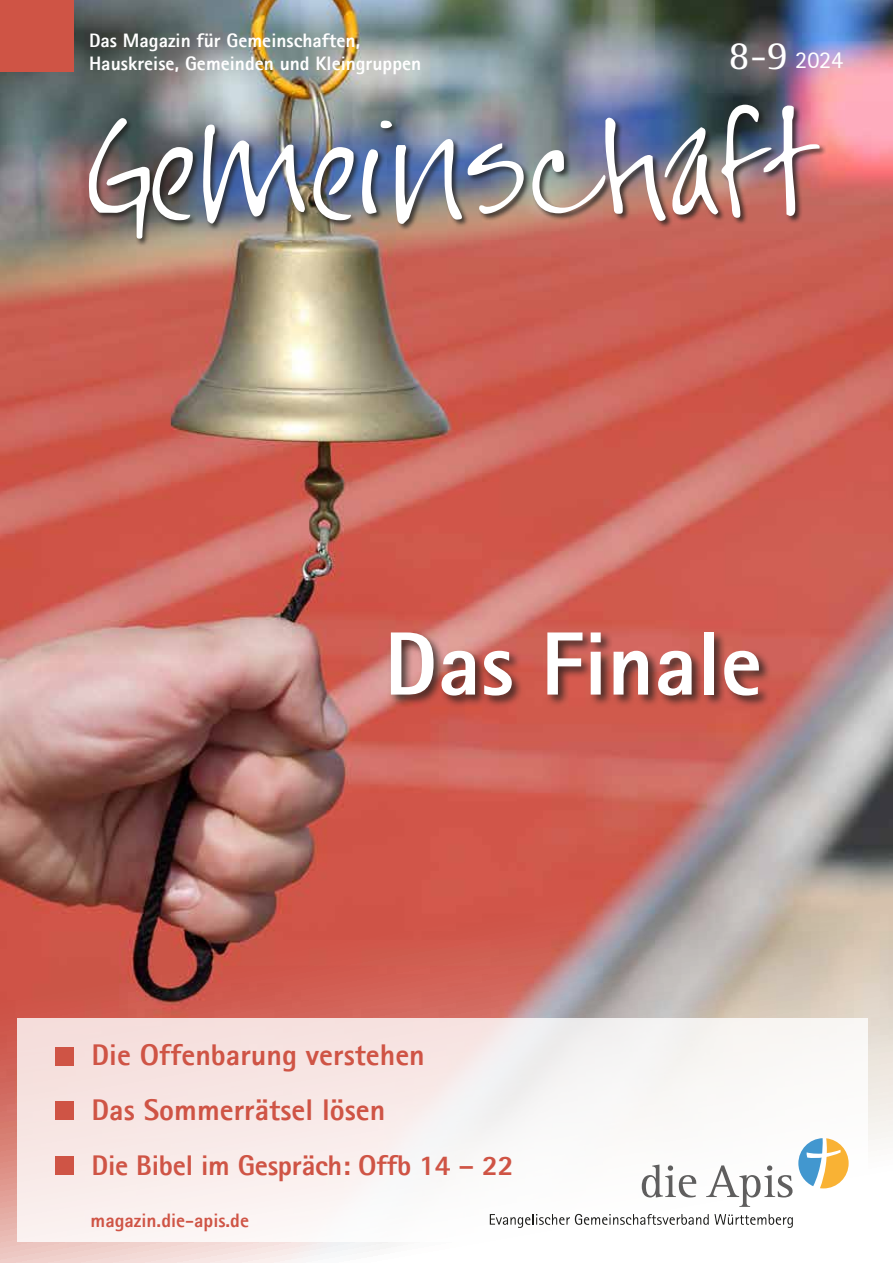
<style>
.page{position:relative;width:893px;height:1263px;background:#fff}
.page>*{position:absolute;margin:0;border:0;box-sizing:border-box;transform-origin:0 0}
.t1{font:113.1px "Jayne Print Hand";color:#fff}
.t2{font:800 90px "Rotis Sans Serif Pro";color:#fff}
.t3{font:800 30px "Agfa Rotis Sans Serif";color:#cf5445}
.t4{font:800 28.5px "Agfa Rotis Sans Serif";letter-spacing:-.01em;color:#cf5445}
.t5{font:24.3px "Agfa Rotis Sans Serif";color:#fff}
.t6{font:800 19.5px/22.5px "Agfa Rotis Sans Serif";color:#fff}
.t7{font:800 19.5px "Agfa Rotis Sans Serif";color:#cf5445}
.s1{font-family:"Rotis Serif Std";font-size:41.4px}
</style>
<div class="page">
<img style="left:0;top:0;width:893px;height:1263px">
<div style="left:17px;top:1018px;width:850px;height:223px;background:linear-gradient(to right,#f7e4e3,#fafdfd)"></div>
<div style="left:87px;top:104px;width:740px;height:142px;background:#1d1d1b;opacity:.75"></div>
<div style="left:0;top:0;width:73px;height:71px;background:#cf5445"></div>
<svg style="left:642px;top:1164px;width:54px;height:33px"></svg>
<svg style="left:706px;top:1165px;width:86px;height:42px"></svg>
<svg style="left:490px;top:1214px;width:303px;height:14px"></svg>
<svg style="left:798px;top:1138px;width:51px;height:50px"></svg>
<div style="left:55px;top:1101px;width:19px;height:19px;background:#cf5445"></div>
<div style="left:55px;top:1156px;width:19px;height:19px;background:#cf5445"></div>
<div style="left:55px;top:1047px;width:19px;height:18px;background:#cf5445"></div>
<div style="left:388px;top:630px;width:384px;height:78px;background:#1d1d1b;opacity:.75"></div>
<p class="t6" style="left:89px;top:29px;width:334px">Das Magazin für Gemeinschaften,<br>Hauskreise, Gemeinden und Kleingruppen</p>
<p class="t5" style="left:729px;top:46px;width:116px"><span class="s1">8-9</span> 2024</p>
<h1 class="t1" style="left:88px;top:108px;width:726px">Gemeinschaft</h1>
<h2 class="t2" style="left:384px;top:607px;width:380px">Das Finale</h2>
<h3 class="t3" style="left:92px;top:1036px;width:335px">Die Offenbarung verstehen</h3>
<h3 class="t3" style="left:92px;top:1091px;width:295px">Das Sommerrätsel lösen</h3>
<h3 class="t4" style="left:92px;top:1147px;width:423px">Die Bibel im Gespräch: Offb 14 – 22</h3>
<p class="t7" style="left:91px;top:1208px;width:160px">magazin.die-apis.de</p>
</div>
